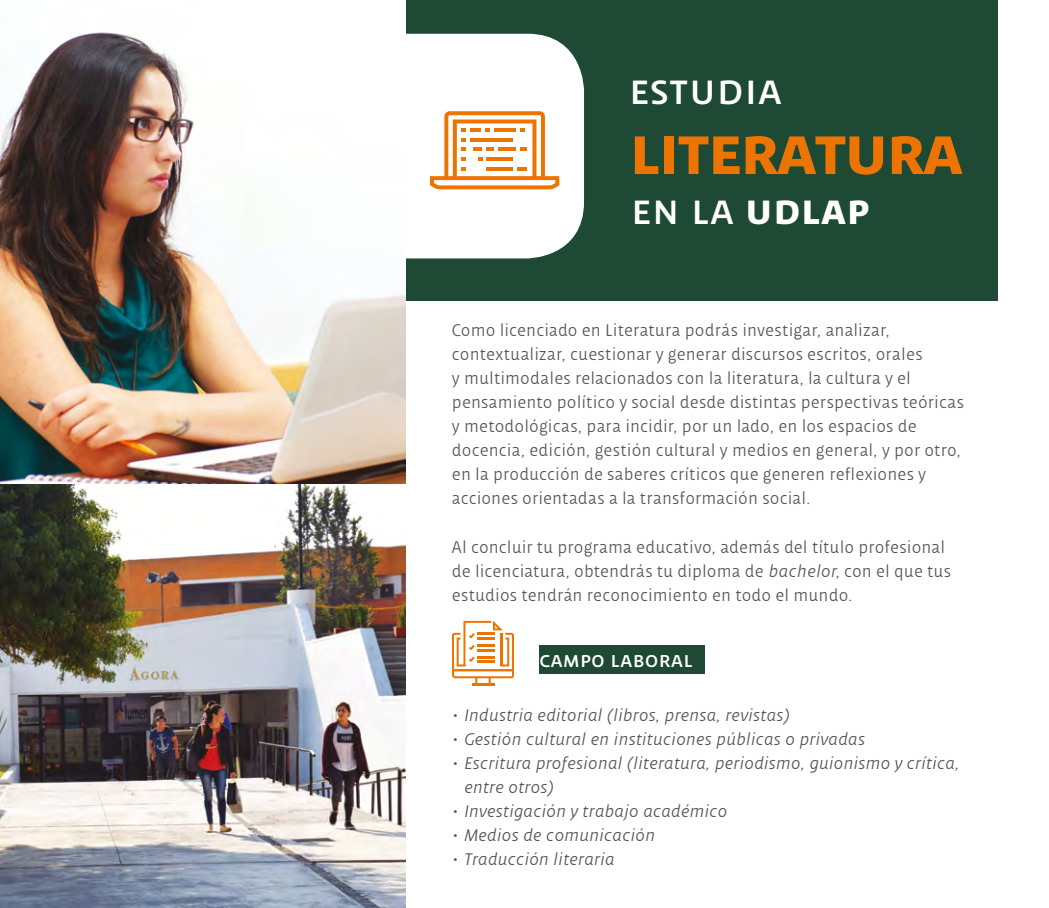
<style>
.page{position:relative;width:1049px;height:908px;background:#fff}
.page>*{position:absolute;margin:0;border:0;box-sizing:border-box;transform-origin:0 0}
.t1{font:700 69.6px "Udlap Text Sc";letter-spacing:-.05em;color:#ee7402}
.t2{font:700 43.2px "Udlap Text Sc";color:#fff}
.t3{font:43.2px "Udlap Text Sc";color:#fff}
.t4{font:22px "Udlap Text Sc";color:#fff}
.t5{font:300 18px/24px "Udlap Text";letter-spacing:.01em;color:#575756}
.t6{font:italic 300 18px/24px "Udlap Text";color:#575756}
.s1{font-weight:400}
.s2{font-style:italic}
</style>
<div class="page">
<div style="left:403px;top:0;width:595px;height:300px;background:#1e4934"></div>
<div style="left:539px;top:645px;width:165px;height:29px;background:#1e4934"></div>
<img style="left:0;top:0;width:405px;height:907px">
<div style="left:405px;top:34px;width:179px;height:224px;background:#fff"></div>
<svg style="left:430px;top:111px;width:129px;height:78px;background:#f8cea6"></svg>
<svg style="left:452px;top:620px;width:62px;height:65px"></svg>
<h2 class="t3" style="left:628px;top:66px;width:155px">estudia</h2>
<h1 class="t1" style="left:628px;top:109px;width:336px">literatura</h1>
<h2 class="t2" style="left:630px;top:184px;width:241px"><span class="s1">en la</span> udlap</h2>
<p class="t5" style="left:452px;top:318px;width:513px">Como licenciado en Literatura podrás investigar, analizar, contextualizar, cuestionar y generar discursos escritos, orales<br>y multimodales relacionados con la literatura, la cultura y el pensamiento político y social desde distintas perspectivas teóricas y metodológicas, para incidir, por un lado, en los espacios de docencia, edición, gestión cultural y medios en general, y por otro, en la producción de saberes críticos que generen reflexiones y acciones orientadas a la transformación social.</p>
<p class="t5" style="left:452px;top:534px;width:501px">Al concluir tu programa educativo, además del título profesional de licenciatura, obtendrás tu diploma de <span class="s2">bachelor</span>, con el que tus estudios tendrán reconocimiento en todo el mundo.</p>
<p class="t4" style="left:539px;top:646px;width:155px">campo laboral</p>
<p class="t6" style="left:452px;top:702px;width:339px">• Industria editorial (libros, prensa, revistas)</p>
<p class="t6" style="left:452px;top:726px;width:414px">• Gestión cultural en instituciones públicas o privadas</p>
<p class="t6" style="left:463px;top:750px;width:497px;text-indent:-11px">• Escritura profesional (literatura, periodismo, guionismo y crítica, entre otros)</p>
<p class="t6" style="left:452px;top:798px;width:276px">• Investigación y trabajo académico</p>
<p class="t6" style="left:452px;top:822px;width:204px">• Medios de comunicación</p>
<p class="t6" style="left:452px;top:846px;width:163px">• Traducción literaria</p>
</div>
